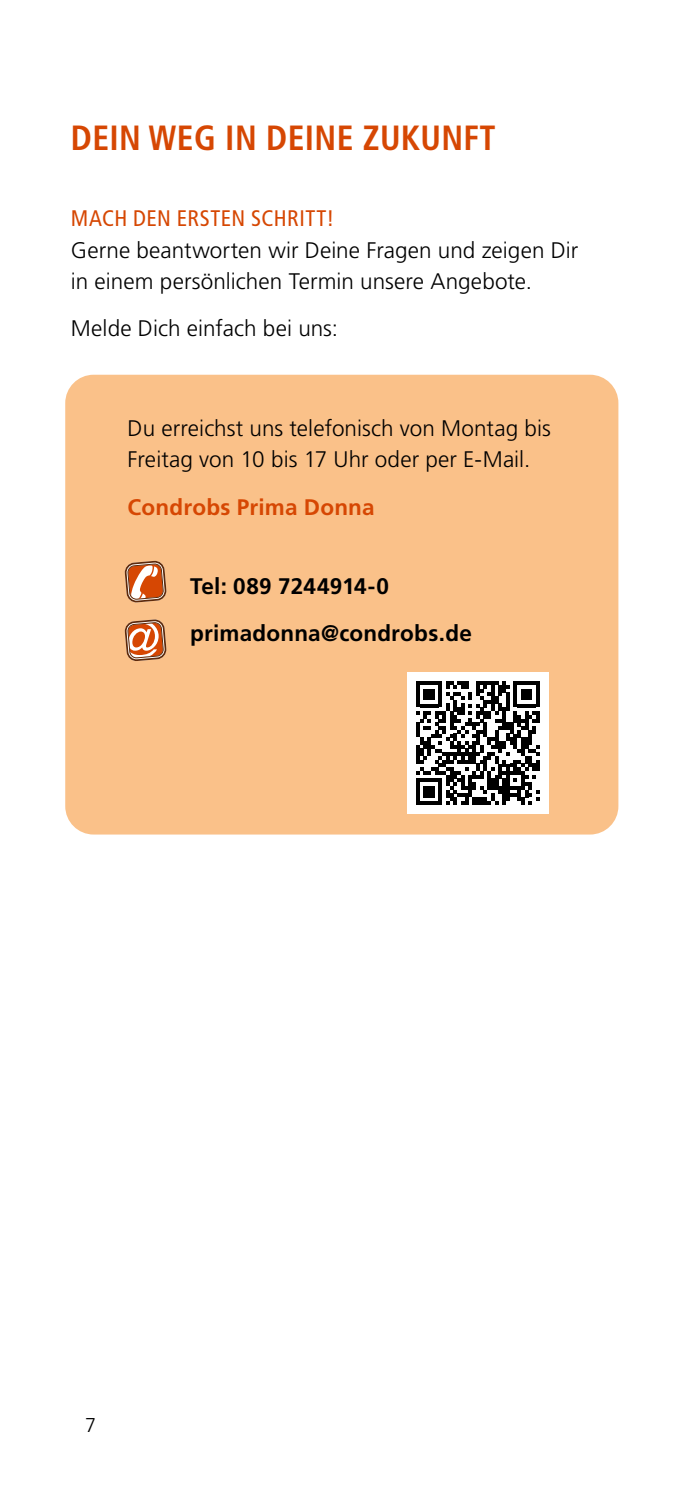
<style>
.page{position:relative;width:695px;height:1489px;background:#fff}
.page>*{position:absolute;margin:0;border:0;box-sizing:border-box;transform-origin:0 0}
.t1{font:700 condensed 35px "Frutiger LT Std";letter-spacing:.01em;color:#d64703;scale:.96 1}
.t2{font:300 22.5px/31.2px "Frutiger LT Std";letter-spacing:.005em;color:#000}
.t3{font:700 22.5px/47.5px "Frutiger LT Std";letter-spacing:.01em;color:#000}
.t4{font:condensed 22.5px "Frutiger LT Std";letter-spacing:.02em;color:#d64703}
.t5{font:700 22.5px "Frutiger LT Std";letter-spacing:.01em;color:#d64703}
.t6{font:300 20px "Frutiger LT Std";color:#000}
</style>
<div class="page">
<div style="left:65px;top:375px;width:553px;height:459px;background:#fac189;border-radius:28px"></div>
<div style="left:407px;top:672px;width:141px;height:141px;background:#fff"></div>
<svg style="left:416px;top:681px;width:123px;height:123px"></svg>
<svg style="left:125px;top:560px;width:41px;height:42px;background:#cc825a"></svg>
<svg style="left:125px;top:619px;width:41px;height:41px;background:#cd8862"></svg>
<h1 class="t1" style="left:71px;top:117px;width:444px">DEIN WEG IN DEINE ZUKUNFT</h1>
<p class="t4" style="left:71px;top:205px;width:265px">MACH DEN ERSTEN SCHRITT!</p>
<p class="t2" style="left:71px;top:234px;width:509px">Gerne beantworten wir Deine Fragen und zeigen Dir in einem persönlichen Termin unsere Angebote.</p>
<p class="t2" style="left:71px;top:313px;width:268px">Melde Dich einfach bei uns:</p>
<p class="t2" style="left:128px;top:413px;width:424px">Du erreichst uns telefonisch von Montag bis<br>Freitag von 10 bis 17 Uhr oder per E-Mail.</p>
<p class="t5" style="left:128px;top:493px;width:248px">Condrobs Prima Donna</p>
<p class="t3" style="left:190px;top:562px;width:283px">Tel: 089 7244914-0 primadonna@condrobs.de</p>
<p class="t6" style="left:85px;top:1413px;width:12px">7</p>
</div>
